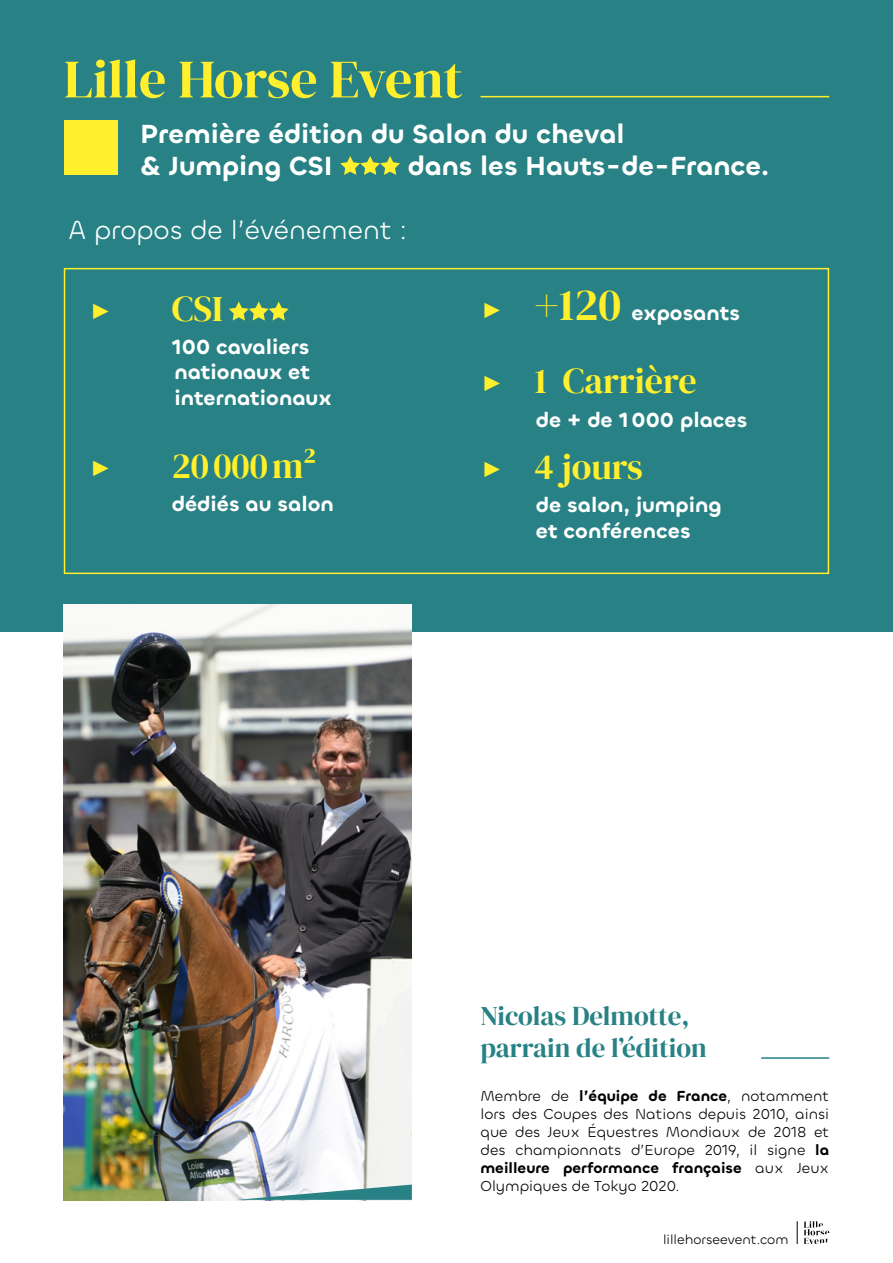
<style>
.page{position:relative;width:893px;height:1263px;background:#fff}
.page>*{position:absolute;margin:0;border:0;box-sizing:border-box;transform-origin:0 0}
.chapo{font:54px "DM Serif Display";color:#ffef2c}
.t1{font:36px "DM Serif Display";color:#ffef2c}
.t2{font:600 36px "Montserrat";color:#ffef2c}
.t3{font:600 27px/32.4px "Chillax";color:#fff}
.INTERTITRE{font:27px/32.4px "DM Serif Display";color:#288184}
.INTERTITRE-2{font:27px "Chillax";color:#fff}
.t4{font:600 21px/25.2px "Chillax";color:#fff}
.t5{font:15px/18px "Chillax";color:#000;text-align:justify}
.t6{font:13.5px "Chillax";color:#000}
.s1{font-family:"Montserrat";font-size:36px;color:#ffef2c}
.s2{font-family:"DM Serif Display";font-weight:400;font-size:45px;color:#ffef2c}
.s3{font-family:"Montserrat";font-weight:600}
.s4{font-weight:600}
</style>
<div class="page">
<div style="left:0;top:0;width:893px;height:631px;background:#288184"></div>
<img style="left:64px;top:605px;width:348px;height:595px">
<svg style="left:237px;top:1184px;width:175px;height:16px"></svg>
<div style="left:64px;top:121px;width:54px;height:54px;background:#ffef2c"></div>
<div style="left:64px;top:268px;width:765px;height:306px;border:2px solid #ffef2c"></div>
<svg style="left:804px;top:1221px;width:25px;height:23px"></svg>
<svg style="left:797px;top:1221px;width:1px;height:23px"></svg>
<svg style="left:229px;top:302px;width:60px;height:19px"></svg>
<hr style="left:480px;top:96px;width:349px;height:1px;background:#ffef2c">
<svg style="left:340px;top:156px;width:60px;height:19px"></svg>
<hr style="left:761px;top:1057px;width:68px;height:2px;background:#288184">
<p class="chapo" style="left:64px;top:48px;width:400px">Lille Horse Event</p>
<p class="t3" style="left:140px;top:117px;width:486px">Première édition du Salon du cheval &amp; Jumping CSI</p>
<p class="t3" style="left:408px;top:150px;width:364px">dans les Hauts-de-France.</p>
<p class="INTERTITRE-2" style="left:68px;top:214px;width:340px">A propos de l’événement :</p>
<p class="t2" style="left:89px;top:282px;width:23px">▶</p>
<p class="t1" style="left:172px;top:288px;width:53px">CSI</p>
<p class="t4" style="left:172px;top:335px;width:139px">100 cavaliers</p>
<p class="t4" style="left:174px;top:360px;width:159px">nationaux et internationaux</p>
<p class="t2" style="left:89px;top:439px;width:23px">▶</p>
<p class="t1" style="left:172px;top:445px;width:146px">20000m²</p>
<p class="t4" style="left:172px;top:492px;width:163px">dédiés au salon</p>
<p class="t4" style="left:480px;top:301px;width:261px"><span class="s1">▶</span> <span class="s2">+120</span> exposants</p>
<p class="t1" style="left:480px;top:360px;width:218px"><span class="s3">▶</span> 1 Carrière</p>
<p class="t4" style="left:536px;top:407px;width:213px">de + de 1000 places</p>
<p class="t1" style="left:480px;top:446px;width:164px"><span class="s3">▶</span> 4 jours</p>
<p class="t4" style="left:536px;top:493px;width:188px">de salon, jumping et conférences</p>
<p class="INTERTITRE" style="left:480px;top:1000px;width:228px">Nicolas Delmotte, parrain de l’édition</p>
<p class="t5" style="left:480px;top:1086px;width:350px">Membre de <span class="s4">l’équipe de France</span>, notamment lors des Coupes des Nations depuis 2010, ainsi que des Jeux Équestres Mondiaux de 2018 et des championnats d’Europe 2019, il signe <span class="s4">la meilleure performance française</span> aux Jeux Olympiques de Tokyo 2020.</p>
<p class="t6" style="left:663px;top:1231px;width:127px">lillehorseevent.com</p>
</div>
